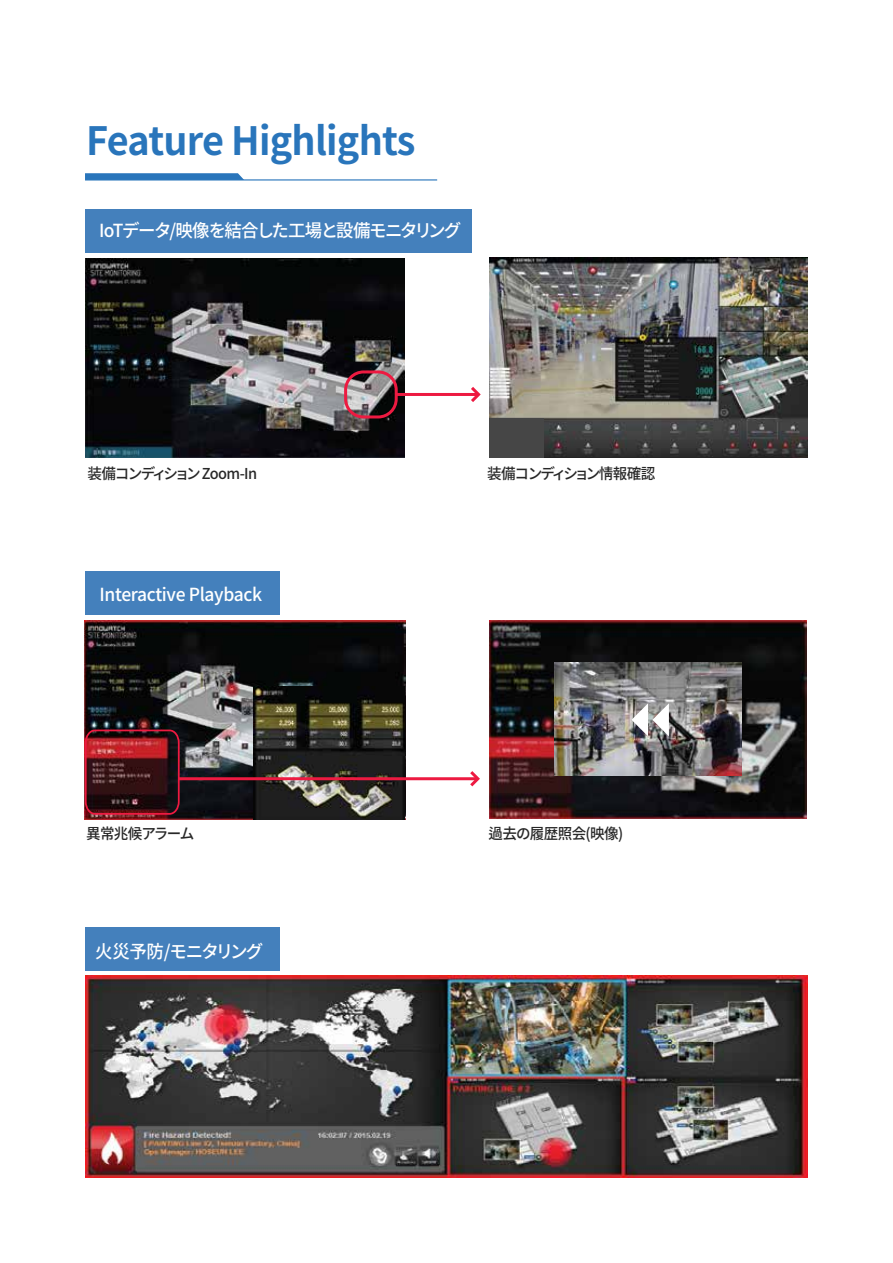
<style>
.page{position:relative;width:893px;height:1263px;background:#fff}
.page>*{position:absolute;margin:0;border:0;box-sizing:border-box;transform-origin:0 0}
.t1{font:700 39px "Noto Sans CJ Kkr";letter-spacing:-.02em;color:#2975bb}
.t2{font:500 18px "Noto Sans CJ Kkr";letter-spacing:-.08em;color:#fff}
.t3{font:500 18px "Noto Sans CJ Kkr";letter-spacing:-.02em;color:#fff}
.t4{font:500 18px "Noto Sans CJ Kkr";letter-spacing:-.075em;color:#fff}
.t5{font:500 15px "Noto Sans CJ Kkr";letter-spacing:-.095em;color:#282828}
.t6{font:500 15px "Noto Sans CJ Kkr";letter-spacing:-.04em;color:#282828}
.t7{font:500 15px "Noto Sans CJ Kkr";letter-spacing:-.07em;color:#282828}
</style>
<div class="page">
<img style="left:86px;top:258px;width:319px;height:200px">
<img style="left:85px;top:975px;width:723px;height:203px">
<img style="left:489px;top:620px;width:317px;height:199px">
<img style="left:554px;top:663px;width:188px;height:112px">
<svg style="left:85px;top:173px;width:158px;height:6px"></svg>
<hr style="left:85px;top:179px;width:352px;height:1px;background:#2975bb">
<img style="left:489px;top:258px;width:319px;height:200px">
<div style="left:344px;top:370px;width:54px;height:48px;border:3px solid #ed1a41;border-radius:18px"></div>
<hr style="left:396px;top:393px;width:83px;height:3px;background:#ed1a41">
<svg style="left:471px;top:387px;width:10px;height:15px"></svg>
<img style="left:85px;top:620px;width:321px;height:199px">
<img style="left:254px;top:686px;width:151px;height:133px">
<svg style="left:84px;top:729px;width:97px;height:87px;background:#59181e"></svg>
<hr style="left:179px;top:777px;width:299px;height:3px;background:#ed1a41">
<svg style="left:467px;top:771px;width:13px;height:16px"></svg>
<svg style="left:631px;top:703px;width:38px;height:33px"></svg>
<div style="left:489px;top:418px;width:54px;height:40px;background:#464646"></div>
<div style="left:85px;top:571px;width:195px;height:43px;background:#4480bc"></div>
<div style="left:85px;top:209px;width:386px;height:44px;background:#4480bc"></div>
<div style="left:85px;top:927px;width:195px;height:44px;background:#4480bc"></div>
<h1 class="t1" style="left:86px;top:118px;width:331px">Feature Highlights</h1>
<p class="t2" style="left:99px;top:220px;width:363px">IoTデータ/映像を結合した工場と設備モニタリング</p>
<p class="t5" style="left:88px;top:465px;width:171px">装備コンディション Zoom-In</p>
<p class="t5" style="left:487px;top:465px;width:170px">装備コンディション情報確認</p>
<p class="t3" style="left:100px;top:585px;width:164px">Interactive Playback</p>
<p class="t7" style="left:86px;top:825px;width:110px">異常兆候アラーム</p>
<p class="t6" style="left:488px;top:825px;width:136px">過去の履歴照会(映像)</p>
<p class="t4" style="left:95px;top:942px;width:170px">火災予防/モニタリング</p>
</div>
